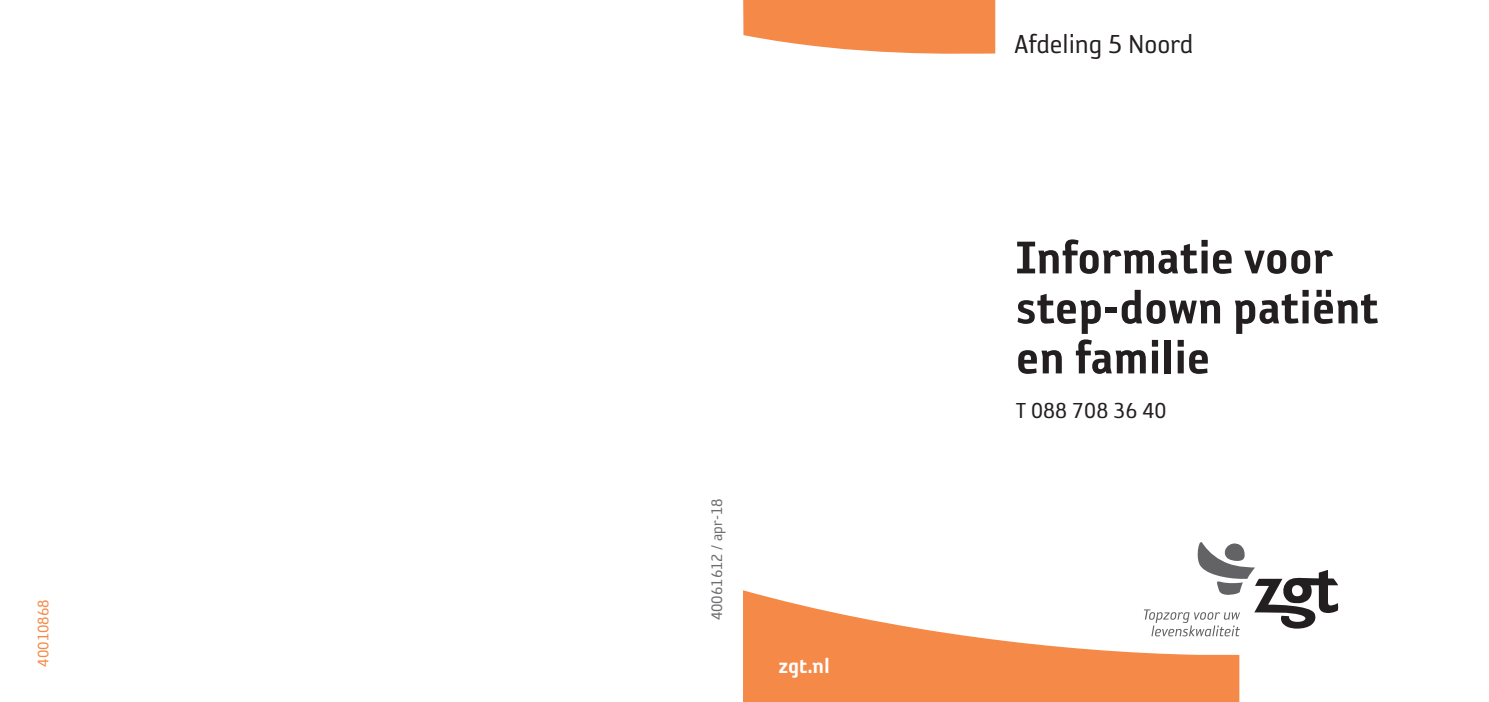
<style>
.page{position:relative;width:1489px;height:702px;background:#fff}
.page>*{position:absolute;margin:0;border:0;box-sizing:border-box;transform-origin:0 0}
.t1{font:52.5px/50px "Reykjavik One OT C Gauge";color:#231f20}
.t2{font:30px "Reykjavik One OT A Gauge";color:#231f20}
.t3{font:25px "Reykjavik One OT A Gauge";color:#231f20}
.t4{font:23.75px "Reykjavik Two OT C Gauge";color:#fff}
.t5{font:17.5px "Reykjavik One OT A Gauge";color:#6c6d70}
.t6{font:17.5px "Reykjavik One OT A Gauge";color:#f58948}
</style>
<div class="page">
<svg style="left:1197px;top:542px;width:140px;height:88px"></svg>
<svg style="left:743px;top:0;width:252px;height:54px;background:#f6955a"></svg>
<svg style="left:743px;top:590px;width:496px;height:112px;fill:#f58948"></svg>
<svg style="left:743px;top:701px;width:252px;height:1px"></svg>
<p class="t6" style="left:34px;top:666px;width:69px;rotate:-90deg">40010868</p>
<p class="t5" style="left:708px;top:620px;width:124px;rotate:-90deg">40061612 / apr-18</p>
<p class="t4" style="left:778px;top:653px;width:53px">zgt.nl</p>
<p class="t2" style="left:1014px;top:29px;width:180px">Afdeling 5 Noord</p>
<p class="t1" style="left:1015px;top:232px;width:364px">Informatie voor step-down patiënt en familie</p>
<p class="t3" style="left:1015px;top:398px;width:152px">T 088 708 36 40</p>
</div>
